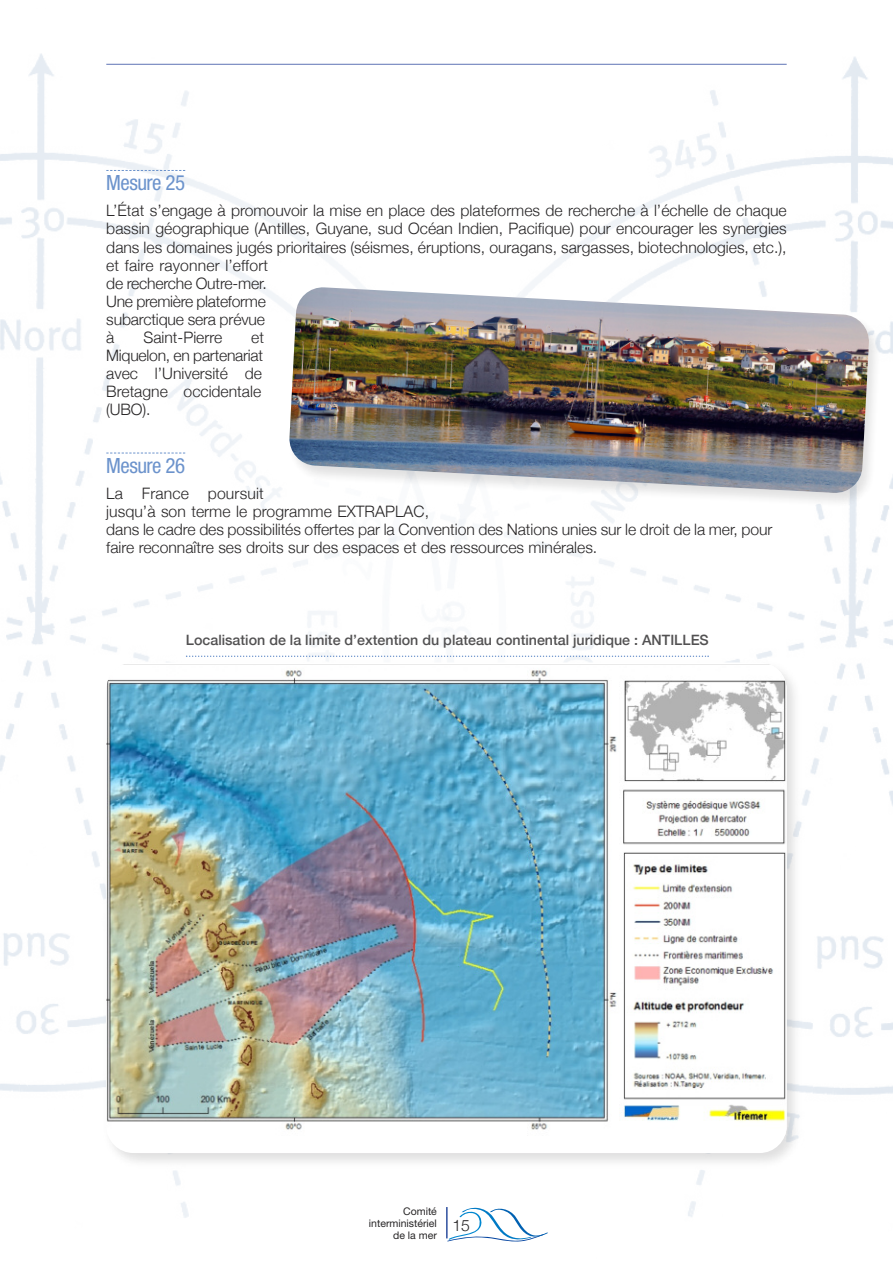
<style>
.page{position:relative;width:893px;height:1263px;background:#fff}
.page>*{position:absolute;margin:0;border:0;box-sizing:border-box;transform-origin:0 0}
.t1{font:condensed 21px "Helvetica Neue LT Pro";letter-spacing:-.025em;color:#6c93cc}
.t2{font:300 15.75px/18px "Helvetica Neue";color:#272526}
.t3{font:500 14.25px "Helvetica Neue";color:#525152}
.t4{font:10.5px/12px "Helvetica Neue LT Pro";color:#272526;text-align:right}
</style>
<div class="page">
<img style="left:674px;top:57px;width:219px;height:1160px">
<img style="left:0;top:53px;width:674px;height:1189px">
<hr style="left:446px;top:1207px;width:2px;height:31px;background:#2d4e9e">
<hr style="left:106px;top:64px;width:681px;height:1px;background:#5f73b5">
<svg style="left:447px;top:1208px;width:101px;height:33px"></svg>
<svg style="left:106px;top:170px;width:79px;height:1px"></svg>
<svg style="left:106px;top:453px;width:79px;height:1px"></svg>
<img style="left:281px;top:279px;width:609px;height:236px">
<img style="left:289px;top:287px;width:581px;height:207px">
<img style="left:100px;top:657px;width:706px;height:516px">
<div style="left:106px;top:662px;width:681px;height:491px;background:#fff;border-radius:27px"></div>
<img style="left:106px;top:662px;width:681px;height:473px">
<svg style="left:186px;top:655px;width:523px;height:2px"></svg>
<h1 class="t1" style="left:106px;top:175px;width:80px">Mesure 25</h1>
<p class="t2" style="left:106px;top:202px;width:682px">L’État s’engage à promouvoir la mise en place des plateformes de recherche à l’échelle de chaque bassin géographique (Antilles, Guyane, sud Océan Indien, Pacifique) pour encourager les synergies dans les domaines jugés prioritaires (séismes, éruptions, ouragans, sargasses, biotechnologies, etc.), et faire rayonner l’effort<br>de recherche Outre-mer.<br>Une première plateforme<br>subarctique sera prévue<br>à</p>
<p class="t2" style="left:143px;top:328px;width:80px">Saint-Pierre</p>
<p class="t2" style="left:106px;top:328px;width:159px;text-indent:145px">et<br>Miquelon, en partenariat avec l’Université de<br>Bretagne occidentale (UBO).</p>
<h1 class="t1" style="left:106px;top:457px;width:80px">Mesure 26</h1>
<p class="t2" style="left:106px;top:484px;width:668px">La France poursuit<br>jusqu’à son terme le programme EXTRAPLAC,<br>dans le cadre des possibilités offertes par la Convention des Nations unies sur le droit de la mer, pour faire reconnaître ses droits sur des espaces et des ressources minérales.</p>
<p class="t3" style="left:186px;top:631px;width:524px">Localisation de la limite d’extention du plateau continental juridique : ANTILLES</p>
<p class="t4" style="left:369px;top:1206px;width:70px">Comité interministériel de la mer</p>
<p class="t2" style="left:452px;top:1216px;width:19px">15</p>
</div>
